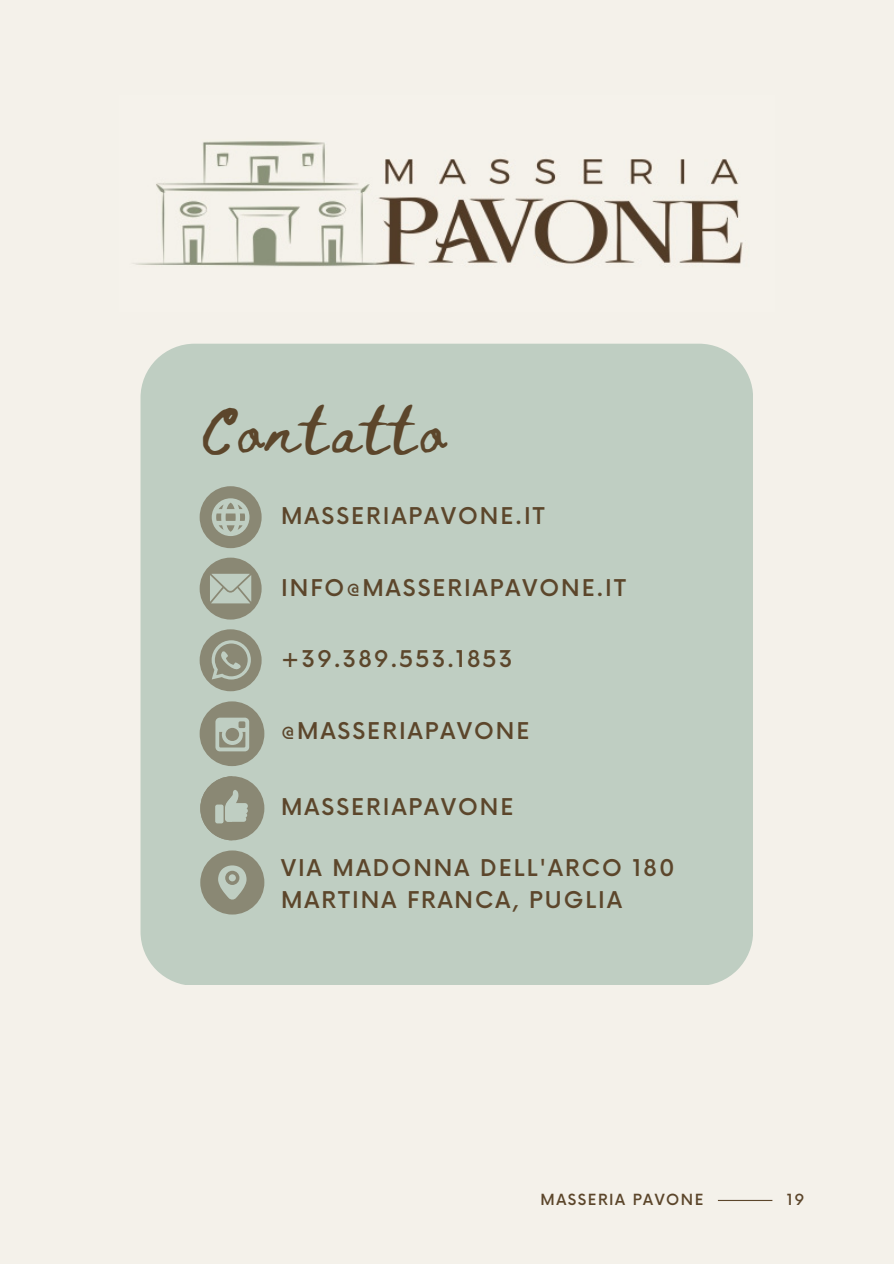
<style>
.page{position:relative;width:894px;height:1264px;background:#fff}
.page>*{position:absolute;margin:0;border:0;box-sizing:border-box;transform-origin:0 0}
.t1{font:45px "Beth Ellen";letter-spacing:.115em;color:#5c462b}
.t2{font:500 22.5px/32.1px "Now";letter-spacing:.09em;color:#5c462b}
.t3{font:500 15px "Now";letter-spacing:.1em;color:#5c462b}
</style>
<div class="page">
<div style="left:0;top:0;width:893px;height:1263px;background:#f4f1ea"></div>
<img style="left:135px;top:141px;width:608px;height:126px">
<div style="left:140px;top:344px;width:613px;height:640px;background:#bfcec2"></div>
<svg style="left:199px;top:486px;width:62px;height:62px;background:#a1a796"></svg>
<svg style="left:199px;top:557px;width:62px;height:62px;background:#a4aa9a"></svg>
<svg style="left:199px;top:629px;width:62px;height:62px;background:#9ca08f"></svg>
<div style="left:199px;top:701px;width:65px;height:65px;background:#8a8874;border-radius:50%"></div>
<svg style="left:215px;top:717px;width:34px;height:34px"></svg>
<div style="left:200px;top:776px;width:64px;height:64px;background:#8a8874;border-radius:50%"></div>
<svg style="left:200px;top:776px;width:48px;height:64px"></svg>
<hr style="left:717px;top:1199px;width:55px;height:1px;background:#5c462b">
<svg style="left:200px;top:850px;width:64px;height:64px;background:#9da190"></svg>
<h1 class="t1" style="left:199px;top:409px;width:247px">Contatto</h1>
<p class="t2" style="left:281px;top:501px;width:265px">MASSERIAPAVONE.IT</p>
<p class="t2" style="left:281px;top:573px;width:346px">INFO@MASSERIAPAVONE.IT</p>
<p class="t2" style="left:281px;top:644px;width:233px">+39.389.553.1853</p>
<p class="t2" style="left:281px;top:716px;width:250px">@MASSERIAPAVONE</p>
<p class="t2" style="left:281px;top:792px;width:234px">MASSERIAPAVONE</p>
<p class="t2" style="left:281px;top:853px;width:395px">VIA MADONNA DELL'ARCO 180<br>MARTINA FRANCA, PUGLIA</p>
<p class="t3" style="left:540px;top:1191px;width:164px">MASSERIA PAVONE</p>
<p class="t3" style="left:786px;top:1191px;width:19px">19</p>
</div>
